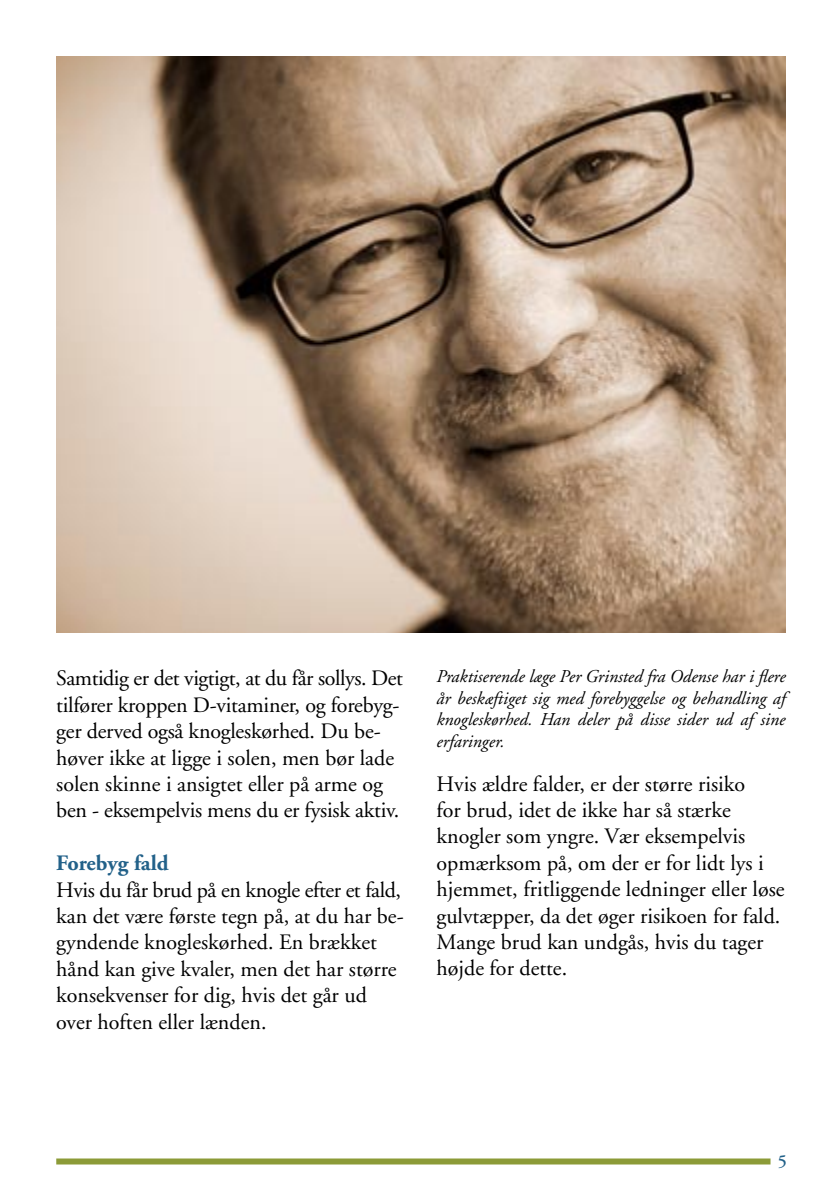
<style>
.page{position:relative;width:840px;height:1191px;background:#fff}
.page>*{position:absolute;margin:0;border:0;box-sizing:border-box;transform-origin:0 0}
.Brødtekst{font:22px/26.4px "Adobe Garamond";color:#000}
.Brødtekst_Overskrift{font:700 22px "Adobe Garamond";color:#226189}
.Billedtekst{font:italic 18px/21.6px "Adobe Garamond";color:#000;text-align:justify}
.t1{font:600 18px "Adobe Garamond";color:#226189}
</style>
<div class="page">
<img style="left:56px;top:57px;width:729px;height:575px">
<div style="left:56px;top:1158px;width:714px;height:6px;background:#8c9b38"></div>
<p class="Brødtekst" style="left:56px;top:665px;width:348px">Samtidig er det vigtigt, at du får sollys. Det tilfører kroppen D-vitaminer, og forebyg&shy;ger derved også knogleskørhed. Du be&shy;høver ikke at ligge i solen, men bør lade solen skinne i ansigtet eller på arme og ben - eksempelvis mens du er fysisk aktiv.</p>
<p class="Brødtekst_Overskrift" style="left:56px;top:851px;width:114px">Forebyg fald</p>
<p class="Brødtekst" style="left:56px;top:877px;width:349px">Hvis du får brud på en knogle efter et fald, kan det være første tegn på, at du har be&shy;gyndende knogleskørhed. En brækket hånd kan give kvaler, men det har større konsekvenser for dig, hvis det går ud over hoften eller lænden.</p>
<p class="Billedtekst" style="left:436px;top:666px;width:350px">Praktiserende læge Per Grinsted fra Odense har i flere år beskæftiget sig med forebyggelse og behandling af knogleskørhed. Han deler på disse sider ud af sine erfaringer.</p>
<p class="Brødtekst" style="left:436px;top:771px;width:349px">Hvis ældre falder, er der større risiko<br>for brud, idet de ikke har så stærke knogler som yngre. Vær eksempelvis opmærksom på, om der er for lidt lys i hjemmet, fritliggende ledninger eller løse gulvtæpper, da det øger risikoen for fald.<br>Mange brud kan undgås, hvis du tager højde for dette.</p>
<p class="t1" style="left:777px;top:1151px;width:11px">5</p>
</div>
